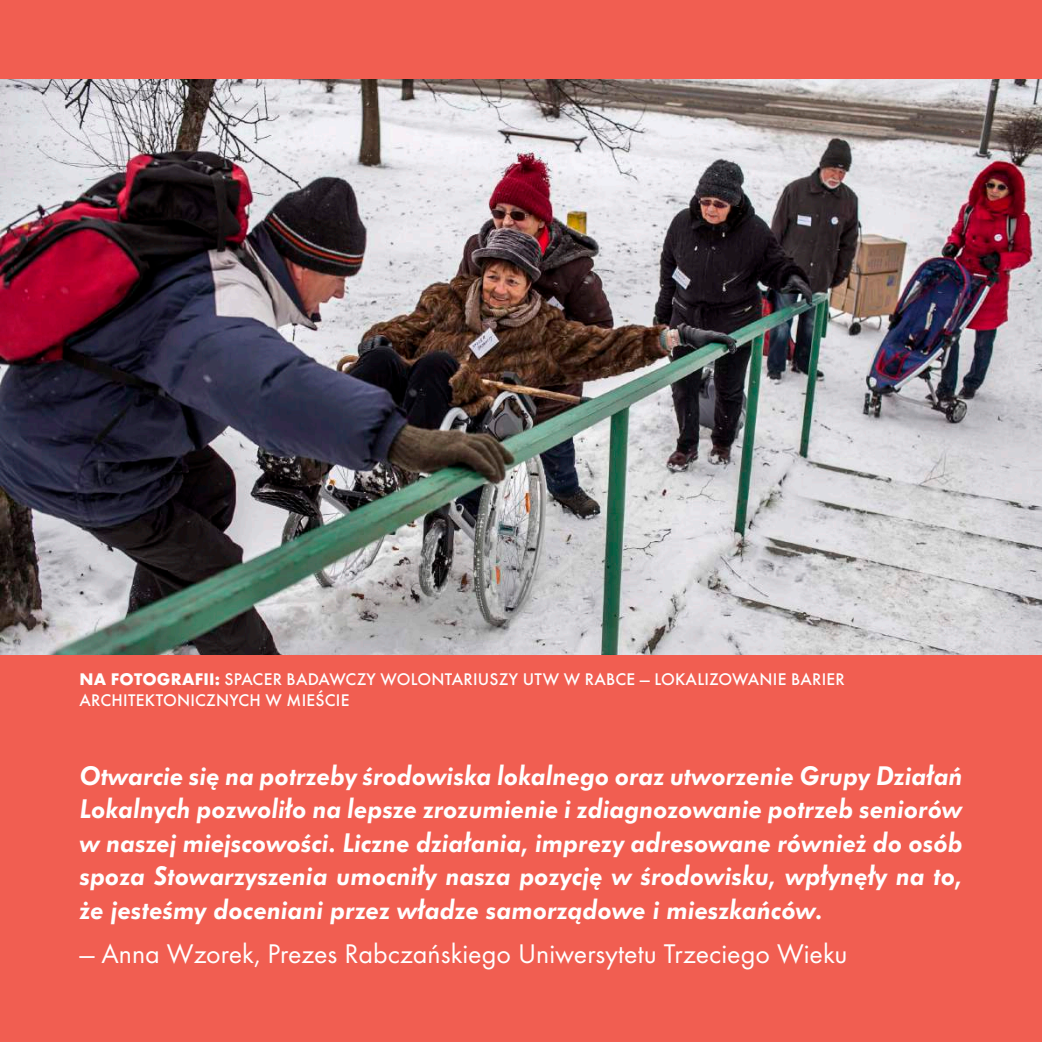
<style>
.page{position:relative;width:1042px;height:1042px;background:#f15e51}
.page>*{position:absolute;margin:0;border:0;box-sizing:border-box;transform-origin:0 0}
.t1{font:28px/33.6px "Futura TOT Demi Obli";color:#fff;text-align:justify}
.t2{font:28px "Futura TOT";color:#fff}
.t3{font:500 17.5px/21px "Futura TOT";letter-spacing:.015em;color:#fff}
.s1{font-weight:700}
</style>
<div class="page">
<img style="left:0;top:79px;width:1042px;height:576px">
<p class="t3" style="left:79px;top:669px;width:767px"><span class="s1">NA FOTOGRAFII:</span> SPACER BADAWCZY WOLONTARIUSZY UTW W RABCE — LOKALIZOWANIE BARIER<br>ARCHITEKTONICZNYCH W MIEŚCIE</p>
<p class="t1" style="left:79px;top:758px;width:885px">Otwarcie się na potrzeby środowiska lokalnego oraz utworzenie Grupy Działań Lokalnych pozwoliło na lepsze zrozumienie i zdiagnozowanie potrzeb seniorów w naszej miejscowości. Liczne działania, imprezy adresowane również do osób spoza Stowarzyszenia umocniły nasza pozycję w środowisku, wpłynęły na to, że jesteśmy doceniani przez władze samorządowe i mieszkańców.</p>
<p class="t2" style="left:79px;top:936px;width:769px">— Anna Wzorek, Prezes Rabczańskiego Uniwersytetu Trzeciego Wieku</p>
</div>
